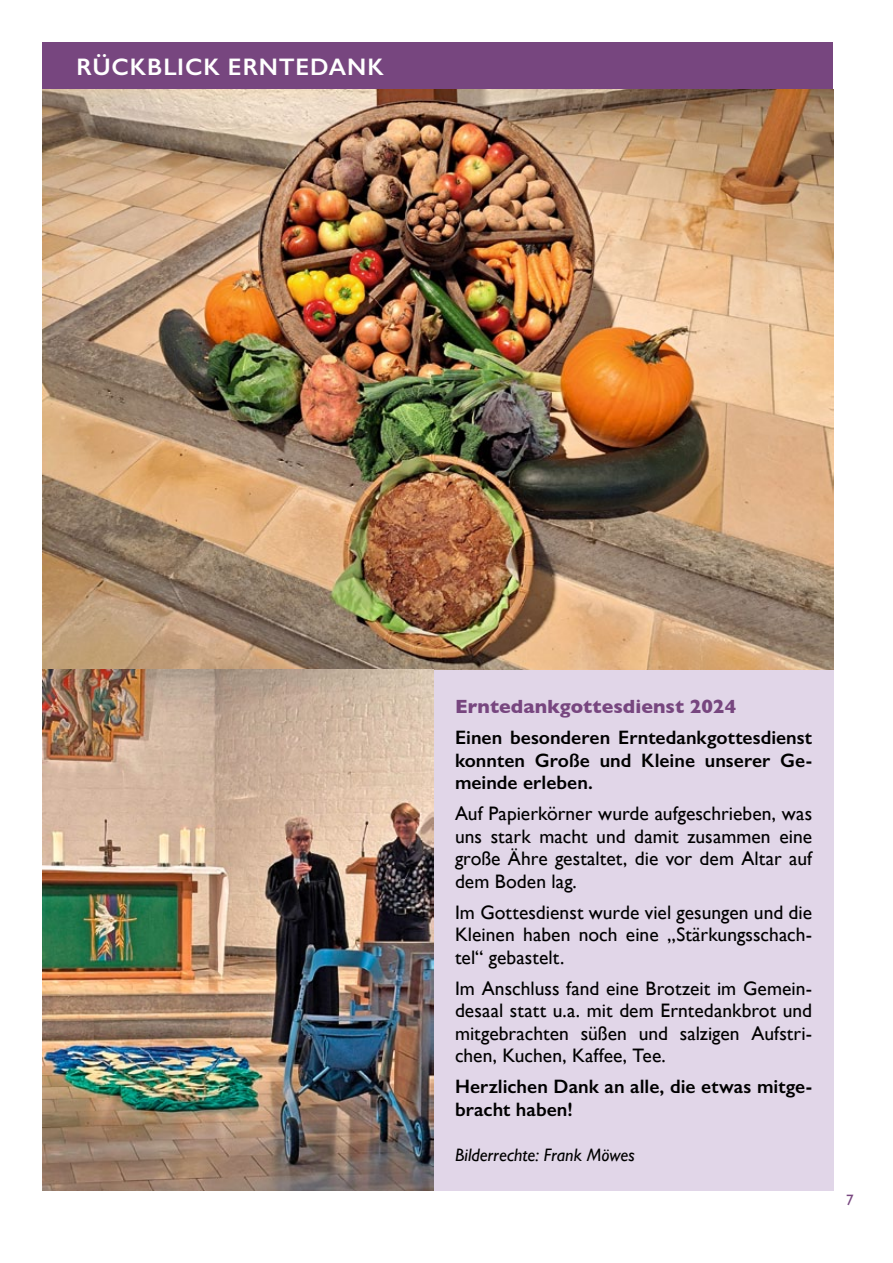
<style>
.page{position:relative;width:893px;height:1263px;background:#fff}
.page>*{position:absolute;margin:0;border:0;box-sizing:border-box;transform-origin:0 0}
.t1{font:600 24px "Gill Sans";letter-spacing:.045em;color:#fff}
.t2{font:19.5px/22.5px "Gill Sans";letter-spacing:.005em;color:#000;text-align:justify}
.t3{font:600 19.5px/22.5px "Gill Sans";letter-spacing:.005em;color:#000;text-align:justify}
.t4{font:700 19.5px "Gill Sans";color:#77467f}
.t5{font:italic 18px "Gill Sans";color:#000}
.t6{font:15px "Gill Sans";color:#77467f}
</style>
<div class="page">
<div style="left:434px;top:670px;width:399px;height:521px;background:#e1d6e8"></div>
<div style="left:43px;top:43px;width:790px;height:46px;background:#77467f"></div>
<img style="left:43px;top:89px;width:790px;height:581px">
<img style="left:43px;top:670px;width:391px;height:521px">
<p class="t1" style="left:77px;top:52px;width:220px">Rückblick Ernteda</p>
<p class="t1" style="left:347px;top:52px;width:34px">nk</p>
<p class="t4" style="left:455px;top:691px;width:283px">Erntedankgottesdienst 2024</p>
<p class="t3" style="left:455px;top:726px;width:359px">Einen besonderen Erntedankgottesdienst konnten Große und Kleine unserer Ge&shy;meinde erleben.</p>
<p class="t2" style="left:455px;top:802px;width:359px">Auf Papierkörner wurde aufgeschrieben, was uns stark macht und damit zusammen eine große Ähre gestaltet, die vor dem Altar auf dem Boden lag.</p>
<p class="t2" style="left:455px;top:901px;width:359px">Im Gottesdienst wurde viel gesungen und die Kleinen haben noch eine „Stärkungsschach&shy;tel“ gebastelt.</p>
<p class="t2" style="left:455px;top:977px;width:359px">Im Anschluss fand eine Brotzeit im Gemein&shy;desaal statt u.a. mit dem Erntedankbrot und mitgebrachten süßen und salzigen Aufstri&shy;chen, Kuchen, Kaffee, Tee.</p>
<p class="t3" style="left:455px;top:1075px;width:359px">Herzlichen Dank an alle, die etwas mitge&shy;bracht haben!</p>
<p class="t5" style="left:455px;top:1144px;width:181px">Bilderrechte: Frank Möwes</p>
<p class="t6" style="left:846px;top:1191px;width:9px">7</p>
</div>
